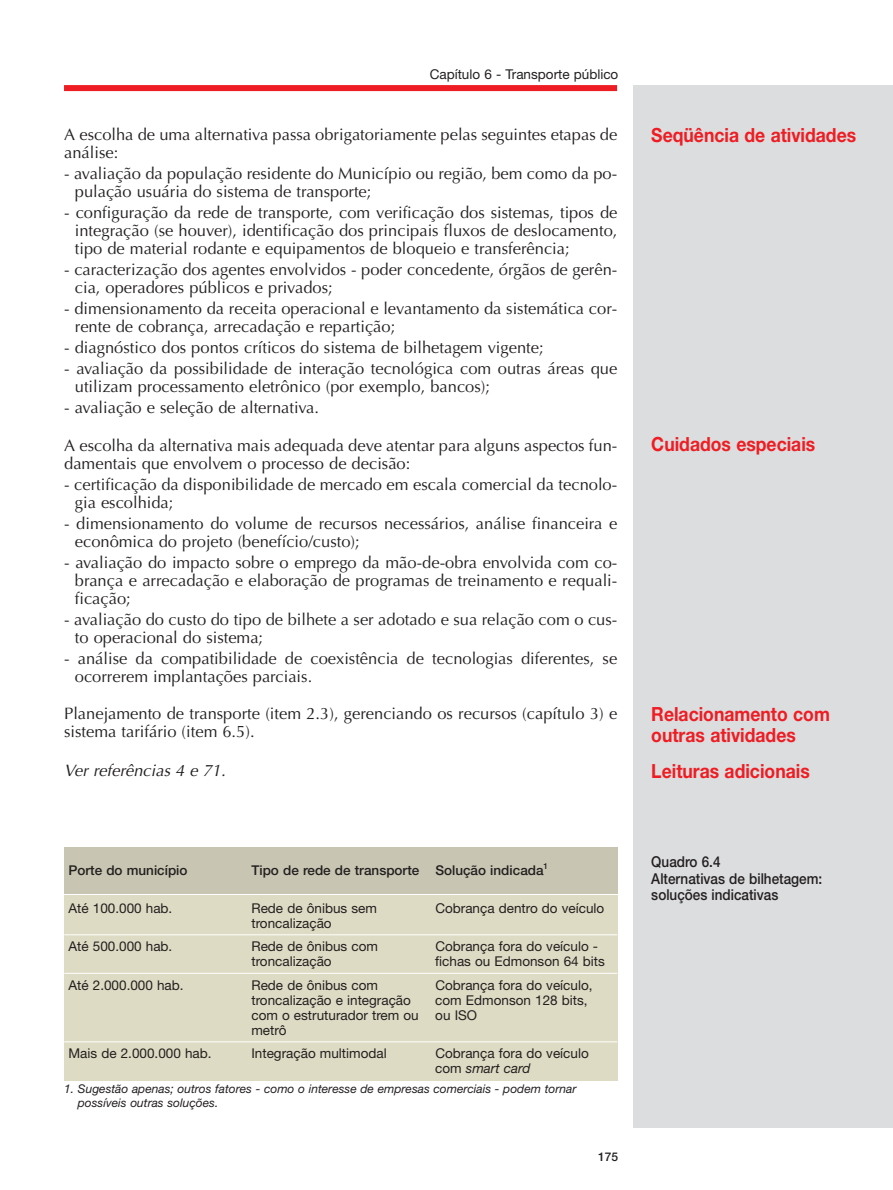
<style>
.page{position:relative;width:893px;height:1190px;background:#fff}
.page>*{position:absolute;margin:0;border:0;box-sizing:border-box;transform-origin:0 0}
.t1{font:700 19.5px/21px "Helvetica Neue";color:#ee1d23;scale:.9 1}
.t2{font:16.5px/18px "Optima";color:#231f20}
.t3{font:italic 16.5px "Optima";color:#231f20}
.t4{font:500 15px/16.5px "Helvetica Neue";color:#231f20;scale:.9 1}
.t5{font:13.5px/15px "Helvetica Neue";color:#231f20}
.t6{font:500 13.5px "Helvetica Neue";color:#231f20}
.t7{font:italic 12px/13.5px "Helvetica Neue";color:#231f20}
.t8{font:500 12px "Helvetica Neue";color:#231f20}
.s1{font-style:italic}
</style>
<div class="page">
<div style="left:64px;top:85px;width:553px;height:6px;background:#ee1d23"></div>
<div style="left:633px;top:85px;width:259px;height:1042px;background:#dcdddf"></div>
<div style="left:64px;top:847px;width:553px;height:46px;background:#c8c6b2"></div>
<div style="left:64px;top:895px;width:553px;height:185px;background:#dddbc3"></div>
<hr style="left:64px;top:934px;width:553px;height:1px;background:#fff">
<hr style="left:64px;top:973px;width:553px;height:1px;background:#fff">
<hr style="left:64px;top:1041px;width:553px;height:1px;background:#fff">
<p class="t5" style="left:429px;top:68px;width:190px">Capítulo 6 - Transporte público</p>
<p class="t2" style="left:64px;top:129px;width:554px">A escolha de uma alternativa passa obrigatoriamente pelas seguintes etapas de análise:</p>
<p class="t2" style="left:75px;top:168px;width:544px;text-indent:-11px">- avaliação da população residente do Município ou região, bem como da po&shy;pulação usuária do sistema de transporte;</p>
<p class="t2" style="left:75px;top:207px;width:544px;text-align:justify;text-indent:-11px">- configuração da rede de transporte, com verificação dos sistemas, tipos de integração (se houver), identificação dos principais fluxos de deslocamento, tipo de material rodante e equipamentos de bloqueio e transferência;</p>
<p class="t2" style="left:75px;top:264px;width:544px;text-indent:-11px">- caracterização dos agentes envolvidos - poder concedente, órgãos de gerên&shy;cia, operadores públicos e privados;</p>
<p class="t2" style="left:75px;top:303px;width:544px;text-indent:-11px">- dimensionamento da receita operacional e levantamento da sistemática cor&shy;rente de cobrança, arrecadação e repartição;</p>
<p class="t2" style="left:64px;top:342px;width:481px">- diagnóstico dos pontos críticos do sistema de bilhetagem vigente;</p>
<p class="t2" style="left:75px;top:363px;width:544px;text-indent:-11px">- avaliação da possibilidade de interação tecnológica com outras áreas que utilizam processamento eletrônico (por exemplo, bancos);</p>
<p class="t2" style="left:64px;top:402px;width:256px">- avaliação e seleção de alternativa.</p>
<p class="t2" style="left:64px;top:440px;width:554px">A escolha da alternativa mais adequada deve atentar para alguns aspectos fun&shy;damentais que envolvem o processo de decisão:</p>
<p class="t2" style="left:75px;top:479px;width:544px;text-indent:-11px">- certificação da disponibilidade de mercado em escala comercial da tecnolo&shy;gia escolhida;</p>
<p class="t2" style="left:75px;top:518px;width:544px;text-indent:-11px">- dimensionamento do volume de recursos necessários, análise financeira e econômica do projeto (benefício/custo);</p>
<p class="t2" style="left:75px;top:557px;width:544px;text-align:justify;text-indent:-11px">- avaliação do impacto sobre o emprego da mão-de-obra envolvida com co&shy;brança e arrecadação e elaboração de programas de treinamento e requali&shy;ficação;</p>
<p class="t2" style="left:75px;top:614px;width:544px;text-indent:-11px">- avaliação do custo do tipo de bilhete a ser adotado e sua relação com o cus&shy;to operacional do sistema;</p>
<p class="t2" style="left:75px;top:653px;width:544px;text-indent:-11px">- análise da compatibilidade de coexistência de tecnologias diferentes, se ocorrerem implantações parciais.</p>
<p class="t2" style="left:64px;top:708px;width:554px">Planejamento de transporte (item 2.3), gerenciando os recursos (capítulo 3) e sistema tarifário (item 6.5).</p>
<p class="t3" style="left:64px;top:764px;width:166px">Ver referências 4 e 71.</p>
<p class="t6" style="left:68px;top:865px;width:121px">Porte do município</p>
<p class="t6" style="left:251px;top:865px;width:298px">Tipo de rede de transporte Solução indicada<sup>1</sup></p>
<p class="t5" style="left:68px;top:901px;width:105px">Até 100.000 hab.</p>
<p class="t5" style="left:251px;top:901px;width:127px">Rede de ônibus sem</p>
<p class="t5" style="left:435px;top:901px;width:170px">Cobrança dentro do veículo</p>
<p class="t5" style="left:251px;top:916px;width:82px">troncalização</p>
<p class="t5" style="left:68px;top:940px;width:105px">Até 500.000 hab.</p>
<p class="t5" style="left:251px;top:940px;width:128px">Rede de ônibus com</p>
<p class="t5" style="left:435px;top:940px;width:164px">Cobrança fora do veículo -</p>
<p class="t5" style="left:251px;top:955px;width:82px">troncalização</p>
<p class="t5" style="left:435px;top:955px;width:171px">fichas ou Edmonson 64 bits</p>
<p class="t5" style="left:68px;top:978px;width:117px">Até 2.000.000 hab.</p>
<p class="t5" style="left:251px;top:978px;width:128px">Rede de ônibus com</p>
<p class="t5" style="left:435px;top:978px;width:159px">Cobrança fora do veículo,</p>
<p class="t5" style="left:251px;top:993px;width:161px">troncalização e integração</p>
<p class="t5" style="left:251px;top:993px;width:338px;text-indent:184px">com Edmonson 128 bits, com o estruturador trem ou ou ISO<br>metrô</p>
<p class="t5" style="left:68px;top:1047px;width:144px">Mais de 2.000.000 hab.</p>
<p class="t5" style="left:251px;top:1047px;width:137px">Integração multimodal</p>
<p class="t5" style="left:435px;top:1047px;width:155px">Cobrança fora do veículo com <span class="s1">smart card</span></p>
<p class="t7" style="left:78px;top:1083px;width:500px;text-indent:-14px">1. Sugestão apenas; outros fatores - como o interesse de empresas comerciais - podem tornar possíveis outras soluções.</p>
<p class="t8" style="left:598px;top:1152px;width:22px">175</p>
<p class="t1" style="left:651px;top:126px;width:229px">Seqüência de atividades</p>
<p class="t1" style="left:651px;top:435px;width:184px">Cuidados especiais</p>
<p class="t1" style="left:651px;top:705px;width:200px">Relacionamento com outras atividades</p>
<p class="t1" style="left:651px;top:762px;width:177px">Leituras adicionais</p>
<p class="t4" style="left:651px;top:855px;width:191px">Quadro 6.4<br>Alternativas de bilhetagem: soluções indicativas</p>
</div>
